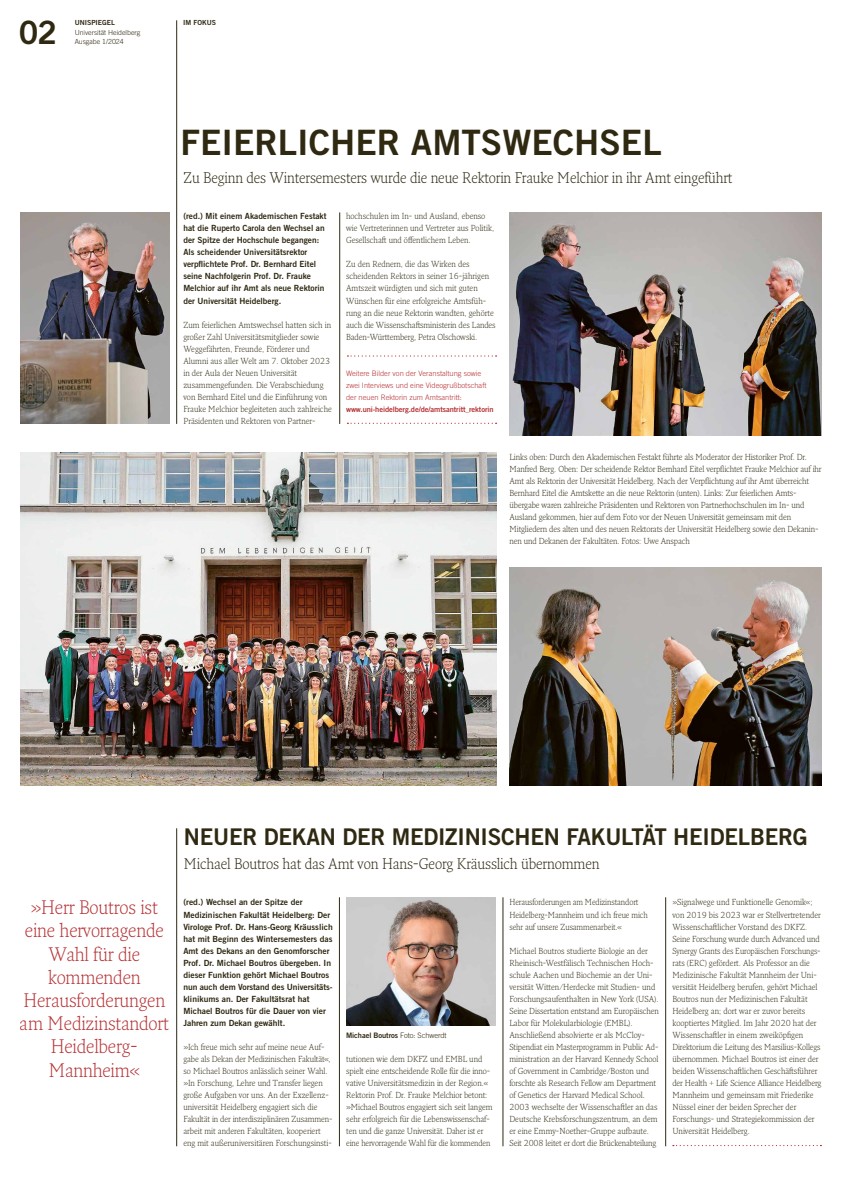
<style>
.page{position:relative;width:842px;height:1191px;background:#fff}
.page>*{position:absolute;margin:0;border:0;box-sizing:border-box;transform-origin:0 0}
.t1{font:35px "Trade Gothic LT Pro Bd 2";color:#2f2912}
.t2{font:32.2px "Trade Gothic LT Pro Bd 2";color:#2f2912}
.t3{font:23px "Trade Gothic LT Pro Bd 2";letter-spacing:-.01em;color:#2f2912}
.t4{font:300 19px/23.2px "Fresco Pro";letter-spacing:-.01em;color:#b73235;text-align:center}
.t5{font:300 15px "Fresco Pro";letter-spacing:-.01em;color:#2f2912}
.t6{font:300 8.5px/12px "Fresco Pro";color:#2f2912}
.t7{font:8.5px/12px "Trade Gothic LT Pro Bd 2";color:#2f2912}
.t8{font:300 7.5px/12px "Trade Gothic LT Pro";color:#b73235}
.t9{font:7.5px "Trade Gothic LT Pro Bd 2";letter-spacing:-.01em;color:#b73235}
.t10{font:7.5px "Trade Gothic LT Pro Bd 2";letter-spacing:-.01em;color:#2f2912}
.t11{font:300 7px/9.1px "Trade Gothic LT Pro";color:#2f2912}
.t12{font:7px "Trade Gothic LT Pro Bd 2";color:#2f2912}
.s1{font-family:"Trade Gothic LT Pro";font-weight:300}
</style>
<div class="page">
<svg style="left:673px;top:1145px;width:148px;height:1px"></svg>
<svg style="left:347px;top:423px;width:150px;height:1px"></svg>
<svg style="left:347px;top:355px;width:150px;height:1px"></svg>
<hr style="left:176px;top:828px;width:1px;height:318px;background:#2f2912">
<hr style="left:176px;top:20px;width:1px;height:404px;background:#2f2912">
<hr style="left:340px;top:212px;width:1px;height:212px;background:#2f2912">
<hr style="left:339px;top:897px;width:1px;height:249px;background:#2f2912">
<hr style="left:503px;top:897px;width:1px;height:249px;background:#2f2912">
<hr style="left:665px;top:897px;width:1px;height:249px;background:#2f2912">
<img style="left:346px;top:897px;width:150px;height:129px">
<img style="left:20px;top:212px;width:150px;height:212px">
<img style="left:509px;top:212px;width:313px;height:224px">
<img style="left:509px;top:567px;width:313px;height:218px">
<img style="left:20px;top:453px;width:476px;height:332px">
<h2 class="t2" style="left:19px;top:12px;width:40px">02</h2>
<p class="t12" style="left:75px;top:19px;width:42px">UNISPIEGEL</p>
<p class="t11" style="left:75px;top:27px;width:67px">Universität Heidelberg<br>Ausgabe 1/2024</p>
<p class="t12" style="left:183px;top:19px;width:34px">IM FOKUS</p>
<h1 class="t1" style="left:181px;top:121px;width:483px">FEIERLICHER AMTSWECHSEL</h1>
<h3 class="t5" style="left:183px;top:168px;width:550px">Zu Beginn des Wintersemesters wurde die neue Rektorin Frauke Melchior in ihr Amt eingeführt</h3>
<p class="t7" style="left:183px;top:210px;width:145px">(red.) Mit einem Akademischen Festakt hat die Ruperto Carola den Wechsel an der Spitze der Hochschule begangen:<br>Als scheidender Universitätsrektor verpflichtete Prof. Dr. Bernhard Eitel seine Nachfolgerin Prof. Dr. Frauke Melchior auf ihr Amt als neue Rektorin der Universität Heidelberg.</p>
<p class="t6" style="left:183px;top:318px;width:150px">Zum feierlichen Amtswechsel hatten sich in großer Zahl Universitätsmitglieder sowie Weggefährten, Freunde, Förderer und Alumni aus aller Welt am 7. Oktober 2023 in der Aula der Neuen Universität zusammengefunden. Die Verabschiedung von Bernhard Eitel und die Einführung von Frauke Melchior begleiteten auch zahlreiche Präsidenten und Rektoren von Partner-</p>
<p class="t6" style="left:346px;top:210px;width:150px">hochschulen im In- und Ausland, ebenso wie Vertreterinnen und Vertreter aus Politik,<br>Gesellschaft und öffentlichem Leben.</p>
<p class="t6" style="left:346px;top:258px;width:151px">Zu den Rednern, die das Wirken des scheidenden Rektors in seiner 16-jährigen Amtszeit würdigten und sich mit guten Wünschen für eine erfolgreiche Amtsfüh&shy;rung an die neue Rektorin wandten, gehörte auch die Wissenschaftsministerin des Landes Baden-Württemberg, Petra Olschowski.</p>
<p class="t8" style="left:346px;top:367px;width:142px">Weitere Bilder von der Veranstaltung sowie zwei Interviews und eine Videogrußbotschaft der neuen Rektorin zum Amtsantritt:</p>
<p class="t9" style="left:346px;top:404px;width:149px">www.uni-heidelberg.de/de/amtsantritt_rektorin</p>
<p class="t6" style="left:509px;top:451px;width:314px">Links oben: Durch den Akademischen Festakt führte als Moderator der Historiker Prof. Dr.<br>Manfred Berg. Oben: Der scheidende Rektor Bernhard Eitel verpflichtet Frauke Melchior auf ihr Amt als Rektorin der Universität Heidelberg. Nach der Verpflichtung auf ihr Amt überreicht Bernhard Eitel die Amtskette an die neue Rektorin (unten). Links: Zur feierlichen Amts&shy;übergabe waren zahlreiche Präsidenten und Rektoren von Partnerhochschulen im In- und Ausland gekommen, hier auf dem Foto vor der Neuen Universität gemeinsam mit den Mitgliedern des alten und des neuen Rektorats der Universität Heidelberg sowie den Dekanin&shy;nen und Dekanen der Fakultäten. Fotos: Uwe Anspach</p>
<h3 class="t4" style="left:20px;top:895px;width:151px">»Herr Boutros ist eine hervorragende<br>Wahl für die kommenden<br>Herausforderungen am Medizinstandort<br>Heidelberg-<br>Mannheim«</h3>
<h3 class="t3" style="left:184px;top:822px;width:625px">NEUER DEKAN DER MEDIZINISCHEN FAKULTÄT HEIDELBERG</h3>
<h3 class="t5" style="left:184px;top:854px;width:417px">Michael Boutros hat das Amt von Hans-Georg Kräusslich übernommen</h3>
<p class="t7" style="left:183px;top:896px;width:151px">(red.) Wechsel an der Spitze der Medizinischen Fakultät Heidelberg: Der Virologe Prof. Dr. Hans-Georg Kräusslich hat mit Beginn des Wintersemesters das Amt des Dekans an den Genomforscher Prof. Dr. Michael Boutros übergeben. In dieser Funktion gehört Michael Boutros nun auch dem Vorstand des Universitäts&shy;klinikums an. Der Fakultätsrat hat Michael Boutros für die Dauer von vier Jahren zum Dekan gewählt.</p>
<p class="t6" style="left:183px;top:1040px;width:151px">»Ich freue mich sehr auf meine neue Auf&shy;gabe als Dekan der Medizinischen Fakultät«, so Michael Boutros anlässlich seiner Wahl. »In Forschung, Lehre und Transfer liegen große Aufgaben vor uns. An der Exzellenz&shy;universität Heidelberg engagiert sich die Fakultät in der interdisziplinären Zusammen&shy;arbeit mit anderen Fakultäten, kooperiert eng mit außeruniversitären Forschungsinsti-</p>
<p class="t10" style="left:346px;top:1030px;width:102px">Michael Boutros <span class="s1">Foto: Schwerdt</span></p>
<p class="t6" style="left:346px;top:1052px;width:148px">tutionen wie dem DKFZ und EMBL und spielt eine entscheidende Rolle für die inno-- vative Universitätsmedizin in der Region.« Rektorin Prof. Dr. Frauke Melchior betont: »Michael Boutros engagiert sich seit langem sehr erfolgreich für die Lebenswissenschaf&shy;ten und die ganze Universität. Daher ist er eine hervorragende Wahl für die kommenden</p>
<p class="t6" style="left:509px;top:896px;width:140px">Herausforderungen am Medizinstandort<br>Heidelberg-Mannheim und ich freue mich sehr auf unsere Zusammenarbeit.«</p>
<p class="t6" style="left:509px;top:944px;width:151px">Michael Boutros studierte Biologie an der Rheinisch-Westfälisch Technischen Hoch&shy;schule Aachen und Biochemie an der Uni&shy;versität Witten/Herdecke mit Studien- und Forschungsaufenthalten in New York (USA).<br>Seine Dissertation entstand am Europäischen Labor für Molekularbiologie (EMBL).<br>Anschließend absolvierte er als McCloy-Stipendiat ein Masterprogramm in Public Ad&shy;ministration an der Harvard Kennedy School of Government in Cambridge/Boston und forschte als Research Fellow am Department of Genetics der Harvard Medical School.<br>2003 wechselte der Wissenschaftler an das Deutsche Krebsforschungszentrum, an dem er eine Emmy-Noether-Gruppe aufbaute.<br>Seit 2008 leitet er dort die Brückenabteilung</p>
<p class="t6" style="left:672px;top:896px;width:151px">»Signalwege und Funktionelle Genomik«; von 2019 bis 2023 war er Stellvertretender Wissenschaftlicher Vorstand des DKFZ.<br>Seine Forschung wurde durch Advanced und Synergy Grants des Europäischen Forschungs&shy;rats (ERC) gefördert. Als Professor an die Medizinische Fakultät Mannheim der Uni&shy;versität Heidelberg berufen, gehört Michael Boutros nun der Medizinischen Fakultät Heidelberg an; dort war er zuvor bereits kooptiertes Mitglied. Im Jahr 2020 hat der Wissenschaftler in einem zweiköpfigen Direktorium die Leitung des Marsilius-Kollegs übernommen. Michael Boutros ist einer der beiden Wissenschaftlichen Geschäftsführer der Health + Life Science Alliance Heidelberg Mannheim und gemeinsam mit Friederike Nüssel einer der beiden Sprecher der Forschungs- und Strategiekommission der Universität Heidelberg.</p>
</div>
